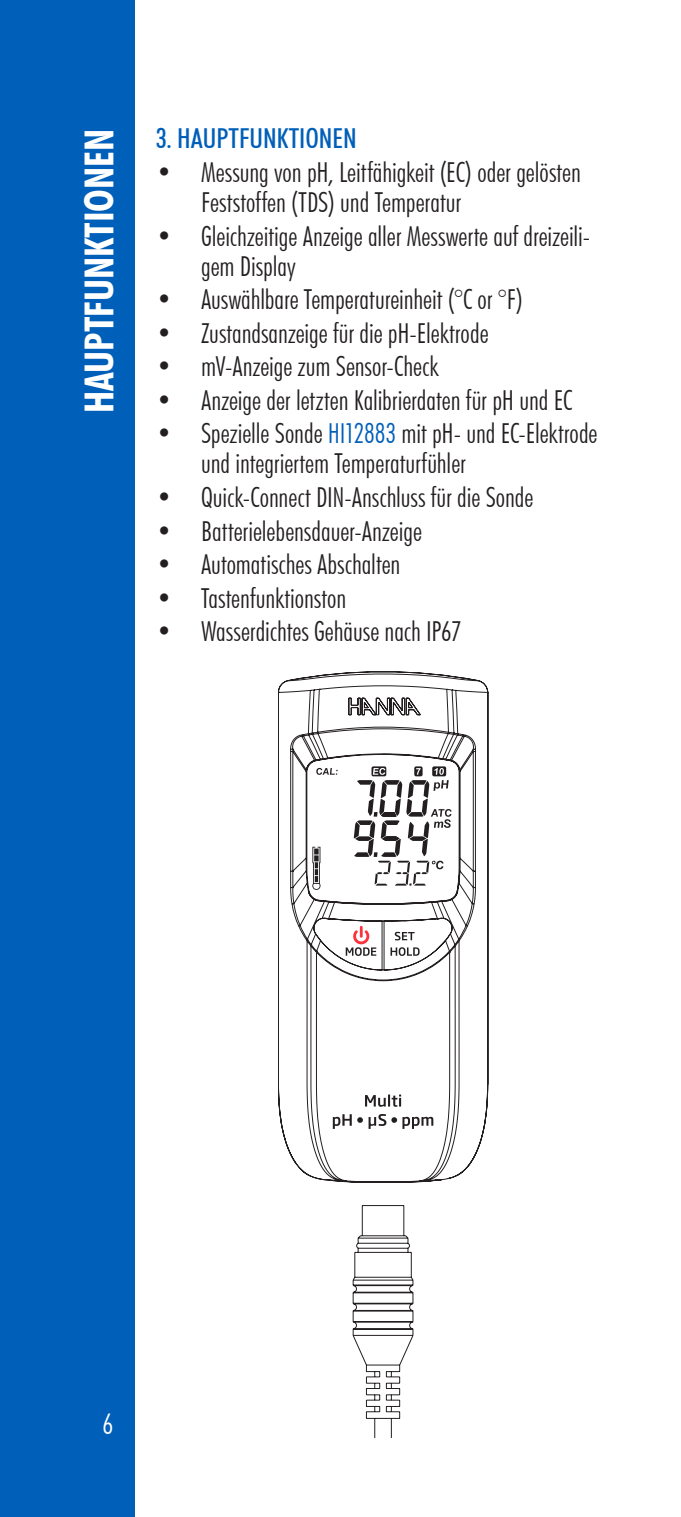
<style>
.page{position:relative;width:681px;height:1517px;background:#fff}
.page>*{position:absolute;margin:0;border:0;box-sizing:border-box;transform-origin:0 0}
.t1{font:700 condensed 40px "Futura BT";color:#fff}
.t2{font:300 condensed 28.5px "Futura BT";color:#fff}
.t3{font:300 condensed 27.5px/30px "Futura BT";color:#231f20}
.t4{font:500 condensed 27.5px "Futura BT";color:#005fb9}
.s1{color:#005fb9}
</style>
<div class="page">
<div style="left:0;top:0;width:135px;height:1517px;background:#005fb9"></div>
<svg style="left:278px;top:671px;width:210px;height:766px"></svg>
<svg style="left:345px;top:926px;width:31px;height:30px"></svg>
<svg style="left:394px;top:932px;width:20px;height:8px"></svg>
<svg style="left:390px;top:947px;width:29px;height:9px"></svg>
<svg style="left:365px;top:1094px;width:36px;height:12px"></svg>
<svg style="left:332px;top:1114px;width:101px;height:15px"></svg>
<div style="left:414px;top:766px;width:8px;height:10px;background:#231f20;border-radius:2px"></div>
<div style="left:432px;top:766px;width:14px;height:10px;background:#231f20;border-radius:2px"></div>
<div style="left:371px;top:766px;width:15px;height:10px;background:#231f20;border-radius:2px"></div>
<svg style="left:312px;top:768px;width:139px;height:122px"></svg>
<h1 class="t1" style="left:75px;top:413px;width:286px;rotate:-90deg">HAUPTFUNKTIONEN</h1>
<p class="t4" style="left:156px;top:122px;width:202px">3. HAUPTFUNKTIONEN</p>
<p class="t3" style="left:201px;top:157px;width:381px;text-indent:-45px">• Messung von pH, Leitfähigkeit (EC) oder gelösten<br>Feststoffen (TDS) und Temperatur</p>
<p class="t3" style="left:201px;top:221px;width:390px;text-indent:-45px">• Gleichzeitige Anzeige aller Messwerte auf dreizeili&shy;gem Display</p>
<p class="t3" style="left:156px;top:284px;width:368px">• Auswählbare Temperatureinheit (°C or °F)</p>
<p class="t3" style="left:156px;top:318px;width:334px">• Zustandsanzeige für die pH-Elektrode</p>
<p class="t3" style="left:156px;top:351px;width:284px">• mV-Anzeige zum Sensor-Check</p>
<p class="t3" style="left:156px;top:385px;width:417px">• Anzeige der letzten Kalibrierdaten für pH und EC</p>
<p class="t3" style="left:201px;top:418px;width:397px;text-indent:-45px">• Spezielle Sonde <span class="s1">HI12883</span> mit pH- und EC-Elektrode und integriertem Temperaturfühler</p>
<p class="t3" style="left:156px;top:482px;width:379px">• Quick-Connect DIN-Anschluss für die Sonde</p>
<p class="t3" style="left:156px;top:515px;width:267px">• Batterielebensdauer-Anzeige</p>
<p class="t3" style="left:156px;top:549px;width:246px">• Automatisches Abschalten</p>
<p class="t3" style="left:156px;top:583px;width:191px">• Tastenfunktionston</p>
<p class="t3" style="left:156px;top:616px;width:307px">• Wasserdichtes Gehäuse nach IP67</p>
<p class="t2" style="left:102px;top:1406px;width:13px">6</p>
</div>
